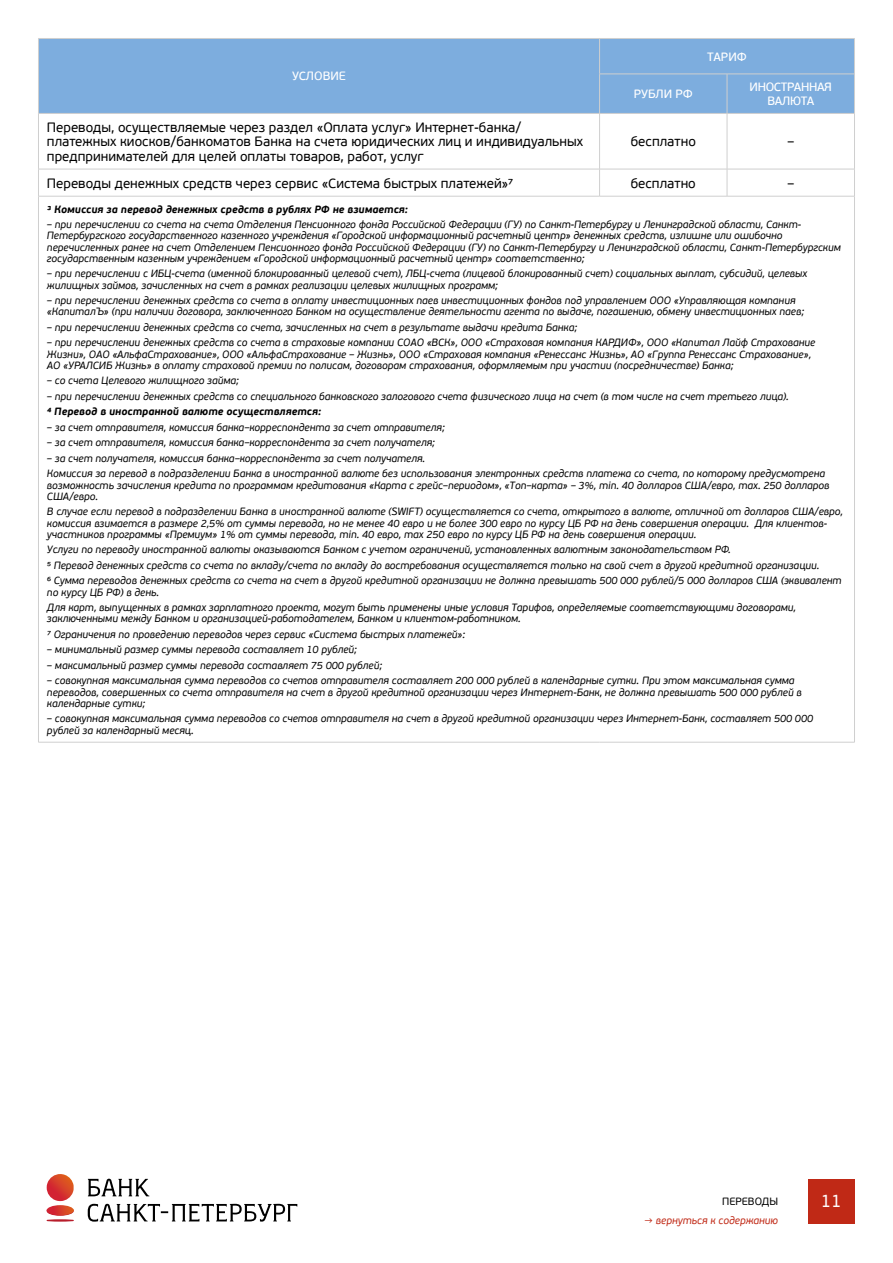
<style>
.page{position:relative;width:893px;height:1263px;background:#fff}
.page>*{position:absolute;margin:0;border:0;box-sizing:border-box;transform-origin:0 0}
.t1{font:18px "PF Beau Sans Pro";color:#fff}
.t2{font:13.5px/14.2px "PF Beau Sans Pro";color:#000}
.t3{font:12px/13.5px "PF Beau Sans Pro Bbook";letter-spacing:-.025em;color:#fff;text-align:center}
.t4{font:12px "PF Beau Sans Pro Bbook";color:#fff}
.t5{font:italic 10.5px/11.2px "PF Beau Sans Pro";color:#000}
.t6{font:italic 700 10.5px "PF Beau Sans Pro";color:#000}
.t7{font:italic 10.5px "PF Beau Sans Pro";color:#c02916}
.t8{font:10.5px "PF Beau Sans Pro";color:#000}
</style>
<div class="page">
<div style="left:808px;top:1179px;width:46px;height:45px;background:#c02916"></div>
<svg style="left:47px;top:1174px;width:27px;height:47px"></svg>
<svg style="left:88px;top:1179px;width:209px;height:42px"></svg>
<div style="left:39px;top:39px;width:815px;height:74px;background:#7dadde"></div>
<hr style="left:727px;top:74px;width:1px;height:39px;background:#cfcfcf">
<hr style="left:854px;top:39px;width:1px;height:35px;background:#cfcfcf">
<hr style="left:854px;top:74px;width:1px;height:39px;background:#cfcfcf">
<hr style="left:38px;top:113px;width:562px;height:1px;background:#cfcfcf">
<hr style="left:38px;top:39px;width:1px;height:35px;background:#cfcfcf">
<hr style="left:38px;top:74px;width:1px;height:39px;background:#cfcfcf">
<hr style="left:38px;top:38px;width:562px;height:1px;background:#cfcfcf">
<hr style="left:599px;top:39px;width:1px;height:35px;background:#cfcfcf">
<hr style="left:599px;top:74px;width:1px;height:39px;background:#cfcfcf">
<hr style="left:600px;top:38px;width:127px;height:1px;background:#cfcfcf">
<hr style="left:727px;top:38px;width:128px;height:1px;background:#cfcfcf">
<hr style="left:599px;top:74px;width:128px;height:1px;background:#cfcfcf">
<hr style="left:727px;top:74px;width:128px;height:1px;background:#cfcfcf">
<hr style="left:600px;top:113px;width:127px;height:1px;background:#cfcfcf">
<hr style="left:727px;top:113px;width:128px;height:1px;background:#cfcfcf">
<hr style="left:38px;top:196px;width:562px;height:1px;background:#cfcfcf">
<hr style="left:38px;top:196px;width:1px;height:546px;background:#cfcfcf">
<hr style="left:600px;top:196px;width:127px;height:1px;background:#cfcfcf">
<hr style="left:727px;top:196px;width:128px;height:1px;background:#cfcfcf">
<hr style="left:854px;top:196px;width:1px;height:546px;background:#cfcfcf">
<hr style="left:38px;top:742px;width:562px;height:1px;background:#cfcfcf">
<hr style="left:600px;top:742px;width:127px;height:1px;background:#cfcfcf">
<hr style="left:727px;top:742px;width:128px;height:1px;background:#cfcfcf">
<hr style="left:38px;top:114px;width:1px;height:55px;background:#cfcfcf">
<svg style="left:38px;top:170px;width:1px;height:26px"></svg>
<hr style="left:599px;top:114px;width:1px;height:55px;background:#cfcfcf">
<svg style="left:599px;top:170px;width:1px;height:26px"></svg>
<hr style="left:727px;top:114px;width:1px;height:55px;background:#cfcfcf">
<svg style="left:727px;top:170px;width:1px;height:26px"></svg>
<hr style="left:854px;top:114px;width:1px;height:55px;background:#cfcfcf">
<svg style="left:854px;top:170px;width:1px;height:26px"></svg>
<hr style="left:38px;top:169px;width:562px;height:1px;background:#cfcfcf">
<hr style="left:600px;top:169px;width:127px;height:1px;background:#cfcfcf">
<hr style="left:727px;top:169px;width:128px;height:1px;background:#cfcfcf">
<p class="t4" style="left:292px;top:69px;width:56px">УСЛОВИЕ</p>
<p class="t2" style="left:47px;top:121px;width:538px">Переводы, осуществляемые через раздел «Оплата услуг» Интернет-банка/ платежных киосков/банкоматов Банка на счета юридических лиц и индивидуальных предпринимателей для целей оплаты товаров, работ, услуг</p>
<p class="t3" style="left:707px;top:50px;width:41px">ТАРИФ</p>
<p class="t3" style="left:634px;top:88px;width:60px">РУБЛИ РФ</p>
<p class="t3" style="left:749px;top:81px;width:84px">ИНОСТРАННАЯ<br>ВАЛЮТА</p>
<p class="t2" style="left:631px;top:135px;width:67px">бесплатно</p>
<p class="t2" style="left:787px;top:135px;width:8px">–</p>
<p class="t2" style="left:47px;top:176px;width:468px">Переводы денежных средств через сервис «Система быстрых платежей»7</p>
<p class="t2" style="left:631px;top:176px;width:67px">бесплатно</p>
<p class="t2" style="left:787px;top:176px;width:8px">–</p>
<p class="t6" style="left:47px;top:202px;width:362px">3 Комиссия за перевод денежных средств в рублях РФ не взимается:</p>
<p class="t5" style="left:47px;top:219px;width:795px">– при перечислении со счета на счета Отделения Пенсионного фонда Российской Федерации (ГУ) по Санкт-Петербургу и Ленинградской области, Санкт-Петербургского государственного казенного учреждения «Городской информационный расчетный центр» денежных средств, излишне или ошибочно перечисленных ранее на счет Отделением Пенсионного фонда Российской Федерации (ГУ) по Санкт-Петербургу и Ленинградской области, Санкт-Петербургским государственным казенным учреждением «Городской информационный расчетный центр» соответственно;</p>
<p class="t5" style="left:47px;top:268px;width:762px">– при перечислении с ИБЦ-счета (именной блокированный целевой счет), ЛБЦ-счета (лицевой блокированный счет) социальных выплат, субсидий, целевых жилищных займов, зачисленных на счет в рамках реализации целевых жилищных программ;</p>
<p class="t5" style="left:47px;top:295px;width:758px">– при перечислении денежных средств со счета в оплату инвестиционных паев инвестиционных фондов под управлением ООО «Управляющая компания «КапиталЪ» (при наличии договора, заключенного Банком на осуществление деятельности агента по выдаче, погашению, обмену инвестиционных паев;</p>
<p class="t5" style="left:47px;top:322px;width:532px">– при перечислении денежных средств со счета, зачисленных на счет в результате выдачи кредита Банка;</p>
<p class="t5" style="left:47px;top:337px;width:770px">– при перечислении денежных средств со счета в страховые компании СОАО «ВСК», ООО «Страховая компания КАРДИФ», ООО «Капитал Лайф Страхование<br>Жизни», ОАО «АльфаСтрахование», ООО «АльфаСтрахование – Жизнь», ООО «Страховая компания «Ренессанс Жизнь», АО «Группа Ренессанс Страхование»,<br>АО «УРАЛСИБ Жизнь» в оплату страховой премии по полисам, договорам страхования, оформляемым при участии (посредничестве) Банка;</p>
<p class="t5" style="left:47px;top:375px;width:193px">– со счета Целевого жилищного займа;</p>
<p class="t5" style="left:47px;top:391px;width:743px">– при перечислении денежных средств со специального банковского залогового счета физического лица на счет (в том числе на счет третьего лица).</p>
<p class="t6" style="left:47px;top:405px;width:276px">4 Перевод в иностранной валюте осуществляется:</p>
<p class="t5" style="left:47px;top:422px;width:399px">– за счет отправителя, комиссия банка–корреспондента за счет отправителя;</p>
<p class="t5" style="left:47px;top:437px;width:389px">– за счет отправителя, комиссия банка–корреспондента за счет получателя;</p>
<p class="t5" style="left:47px;top:451px;width:780px;line-height:15.5px">– за счет получателя, комиссия банка–корреспондента за счет получателя.<br>Комиссия за перевод в подразделении Банка в иностранной валюте без использования электронных средств платежа со счета, по которому предусмотрена</p>
<p class="t5" style="left:47px;top:480px;width:784px">возможность зачисления кредита по программам кредитования «Карта с грейс–периодом», «Топ–карта» – 3%, min. 40 долларов США/евро, max. 250 долларов<br>США/евро.</p>
<p class="t5" style="left:47px;top:506px;width:797px">В случае если перевод в подразделении Банка в иностранной валюте (SWIFT) осуществляется со счета, открытого в валюте, отличной от долларов США/евро, комиссия взимается в размере 2,5% от суммы перевода, но не менее 40 евро и не более 300 евро по курсу ЦБ РФ на день совершения операции. Для клиентов&shy;участников программы «Премиум» 1% от суммы перевода, min. 40 евро, max 250 евро по курсу ЦБ РФ на день совершения операции.</p>
<p class="t5" style="left:47px;top:542px;width:796px;line-height:15.5px">Услуги по переводу иностранной валюты оказываются Банком с учетом ограничений, установленных валютным законодательством РФ.<br>5 Перевод денежных средств со счета по вкладу/счета по вкладу до востребования осуществляется только на свой счет в другой кредитной организации.<br>6 Сумма переводов денежных средств со счета на счет в другой кредитной организации не должна превышать 500 000 рублей/5 000 долларов США (эквивалент</p>
<p class="t5" style="left:47px;top:584px;width:750px;line-height:15.5px">по курсу ЦБ РФ) в день.<br>Для карт, выпущенных в рамках зарплатного проекта, могут быть применены иные условия Тарифов, определяемые соответствующими договорами,</p>
<p class="t5" style="left:47px;top:611px;width:475px;line-height:15.5px">заключенными между Банком и организацией-работодателем, Банком и клиентом-работником.<br>7 Ограничения по проведению переводов через сервис «Система быстрых платежей»:</p>
<p class="t5" style="left:47px;top:644px;width:311px">– минимальный размер суммы перевода составляет 10 рублей;</p>
<p class="t5" style="left:47px;top:660px;width:337px">– максимальный размер суммы перевода составляет 75 000 рублей;</p>
<p class="t5" style="left:47px;top:675px;width:756px">– совокупная максимальная сумма переводов со счетов отправителя составляет 200 000 рублей в календарные сутки. При этом максимальная сумма переводов, совершенных со счета отправителя на счет в другой кредитной организации через Интернет-Банк, не должна превышать 500 000 рублей в календарные сутки;</p>
<p class="t5" style="left:47px;top:713px;width:767px">– совокупная максимальная сумма переводов со счетов отправителя на счет в другой кредитной организации через Интернет-Банк, составляет 500 000 рублей за календарный месяц.</p>
<p class="t8" style="left:722px;top:1196px;width:57px">ПЕРЕВОДЫ</p>
<h1 class="t1" style="left:821px;top:1191px;width:23px">11</h1>
<p class="t7" style="left:644px;top:1214px;width:135px">→ вернуться к содержанию</p>
</div>
